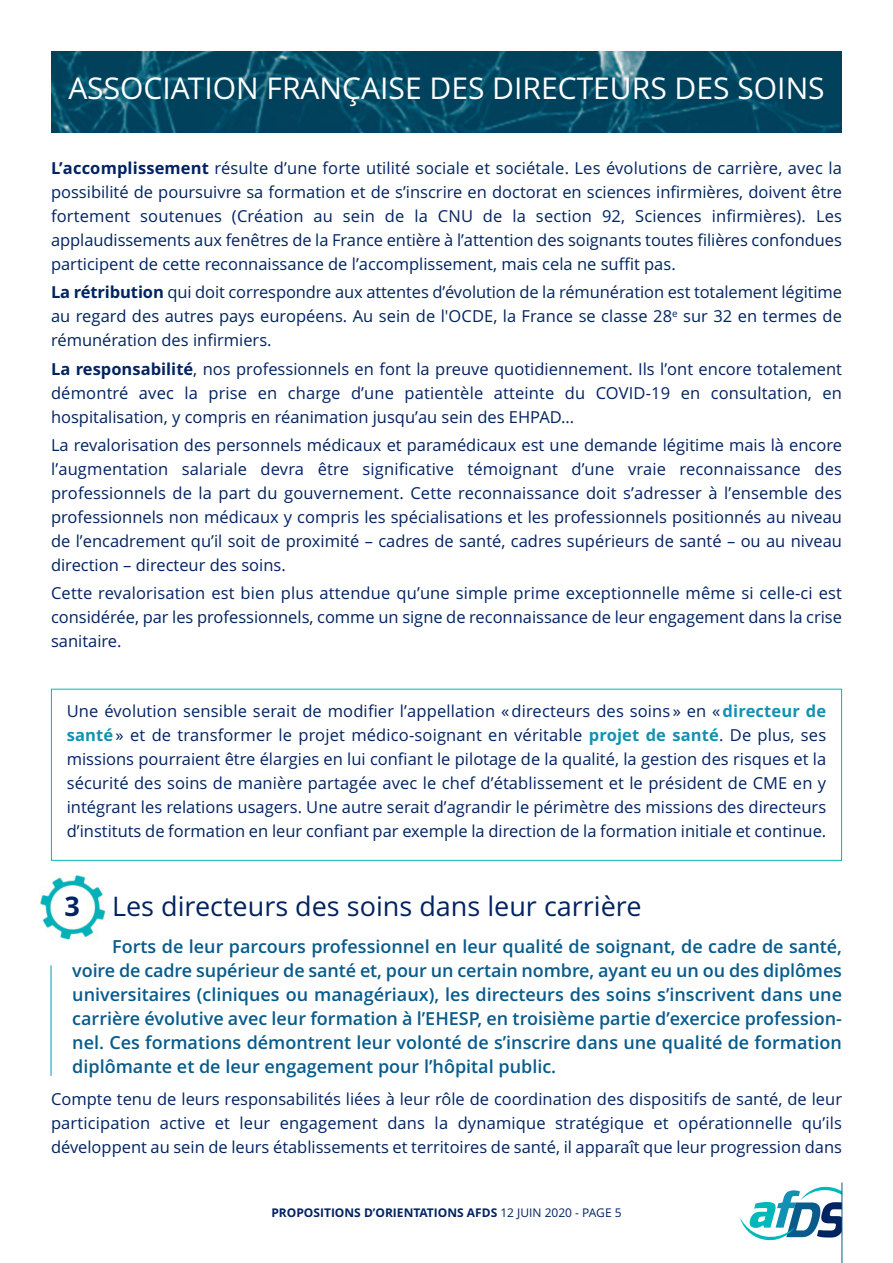
<style>
.page{position:relative;width:893px;height:1263px;background:#fff}
.page>*{position:absolute;margin:0;border:0;box-sizing:border-box;transform-origin:0 0}
.t1{font:30px "Open Sans";color:#fff}
.t2{font:27px "Open Sans";color:#002361}
.t3{font:700 27px "Open Sans";color:#002361}
.t4{font:600 18px/24px "Open Sans";color:#085b8b;text-align:justify}
.t5{font:16.5px/24px "Open Sans";color:#002361;text-align:justify}
.t6{font:700 12px "Open Sans";color:#002361}
.s1{font-weight:700}
.s2{font-weight:700;color:#1391b5}
.s3{font-weight:400}
</style>
<div class="page">
<img style="left:51px;top:51px;width:791px;height:81px">
<svg style="left:740px;top:1187px;width:102px;height:53px"></svg>
<hr style="left:842px;top:1182px;width:1px;height:81px;background:#085b8b">
<div style="left:51px;top:689px;width:791px;height:172px;border:1px solid #00b8b9"></div>
<hr style="left:51px;top:965px;width:1px;height:111px;background:#1391b5">
<img style="left:39px;top:875px;width:67px;height:65px">
<p class="t1" style="left:68px;top:77px;width:758px">ASSOCIATION FRANÇAISE DES DIRECTEURS DES SOINS</p>
<p class="t5" style="left:51px;top:158px;width:792px"><span class="s1">L’accomplissement</span> résulte d’une forte utilité sociale et sociétale. Les évolutions de carrière, avec la possibilité de poursuivre sa formation et de s’inscrire en doctorat en sciences infirmières, doivent être fortement soutenues (Création au sein de la CNU de la section 92, Sciences infirmières). Les applaudissements aux fenêtres de la France entière à l’attention des soignants toutes filières confondues participent de cette reconnaissance de l’accomplissement, mais cela ne suffit pas.</p>
<p class="t5" style="left:51px;top:282px;width:792px"><span class="s1">La rétribution</span> qui doit correspondre aux attentes d’évolution de la rémunération est totalement légitime au regard des autres pays européens. Au sein de l'OCDE, la France se classe 28<sup>e</sup> sur 32 en termes de rémunération des infirmiers.</p>
<p class="t5" style="left:51px;top:358px;width:792px"><span class="s1">La responsabilité</span>, nos professionnels en font la preuve quotidiennement. Ils l’ont encore totalement démontré avec la prise en charge d’une patientèle atteinte du COVID-19 en consultation, en hospitalisation, y compris en réanimation jusqu’au sein des EHPAD...</p>
<p class="t5" style="left:51px;top:435px;width:792px">La revalorisation des personnels médicaux et paramédicaux est une demande légitime mais là encore l’augmentation salariale devra être significative témoignant d’une vraie reconnaissance des professionnels de la part du gouvernement. Cette reconnaissance doit s’adresser à l’ensemble des professionnels non médicaux y compris les spécialisations et les professionnels positionnés au niveau de l’encadrement qu’il soit de proximité – cadres de santé, cadres supérieurs de santé – ou au niveau direction – directeur des soins.</p>
<p class="t5" style="left:51px;top:583px;width:792px">Cette revalorisation est bien plus attendue qu’une simple prime exceptionnelle même si celle-ci est considérée, par les professionnels, comme un signe de reconnaissance de leur engagement dans la crise sanitaire.</p>
<p class="t5" style="left:67px;top:701px;width:761px">Une évolution sensible serait de modifier l’appellation «directeurs des soins » en «<span class="s2">directeur de santé</span>» et de transformer le projet médico-soignant en véritable <span class="s2">projet de santé</span>. De plus, ses missions pourraient être élargies en lui confiant le pilotage de la qualité, la gestion des risques et la sécurité des soins de manière partagée avec le chef d’établissement et le président de CME en y intégrant les relations usagers. Une autre serait d’agrandir le périmètre des missions des directeurs d’instituts de formation en leur confiant par exemple la direction de la formation initiale et continue.</p>
<p class="t2" style="left:112px;top:895px;width:531px">Les directeurs des soins dans leur carrière</p>
<p class="t4" style="left:72px;top:936px;width:771px;text-indent:40px">Forts de leur parcours professionnel en leur qualité de soignant, de cadre de santé, voire de cadre supérieur de santé et, pour un certain nombre, ayant eu un ou des diplômes universitaires (cliniques ou managériaux), les directeurs des soins s’inscrivent dans une carrière évolutive avec leur formation à l’EHESP, en troisième partie d’exercice profession&shy;nel. Ces formations démontrent leur volonté de s’inscrire dans une qualité de formation diplômante et de leur engagement pour l’hôpital public.</p>
<p class="t5" style="left:51px;top:1089px;width:792px">Compte tenu de leurs responsabilités liées à leur rôle de coordination des dispositifs de santé, de leur participation active et leur engagement dans la dynamique stratégique et opérationnelle qu’ils développent au sein de leurs établissements et territoires de santé, il apparaît que leur progression dans</p>
<p class="t3" style="left:65px;top:896px;width:17px">3</p>
<p class="t6" style="left:271px;top:1208px;width:352px">PROPOSITIONS D’ORIENTATIONS AFDS <span class="s3">12 JUIN 2020 - PAGE 5</span></p>
</div>
